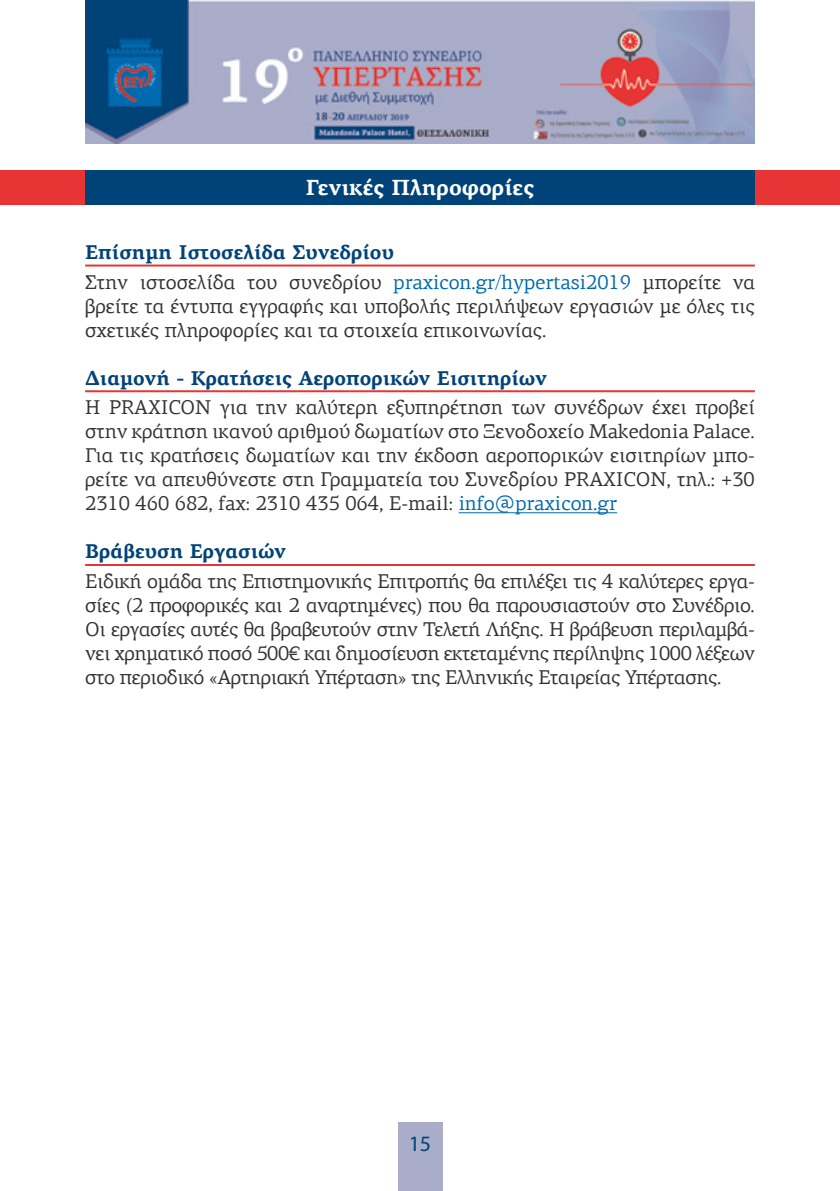
<style>
.page{position:relative;width:840px;height:1191px;background:#fff}
.page>*{position:absolute;margin:0;border:0;box-sizing:border-box;transform-origin:0 0}
.t1{font:700 22px "PF Agora Serif Pro";color:#fff}
.t2{font:22px "Myriad Pro";color:#004378}
.t3{font:20px/24px "PF Agora Serif Pro";color:#323232}
.t4{font:700 20px "PF Agora Serif Pro";color:#004378}
.s1{font-weight:700;color:#004378}
.s2{color:#006aaf}
</style>
<div class="page">
<div style="left:397px;top:1123px;width:45px;height:68px;background:#aaadca"></div>
<div style="left:0;top:170px;width:839px;height:34px;background:#e73535"></div>
<img style="left:85px;top:0;width:669px;height:144px">
<hr style="left:85px;top:264px;width:669px;height:2px;background:#e73535">
<hr style="left:85px;top:390px;width:669px;height:2px;background:#e73535">
<hr style="left:458px;top:512px;width:158px;height:1px;background:#006aaf">
<hr style="left:85px;top:564px;width:669px;height:2px;background:#e73535">
<div style="left:85px;top:170px;width:669px;height:34px;background:#004378"></div>
<p class="t1" style="left:306px;top:174px;width:229px">Γενικές Πληροφορίες</p>
<p class="t3" style="left:85px;top:237px;width:670px;line-height:29.6px"><span class="s1">Επίσημη Ιστοσελίδα Συνεδρίου<br></span>Στην ιστοσελίδα του συνεδρίου <span class="s2">praxicon.gr/hypertasi2019</span> μπορείτε να</p>
<p class="t3" style="left:85px;top:294px;width:670px">βρείτε τα έντυπα εγγραφής και υποβολής περιλήψεων εργασιών με όλες τις σχετικές πληροφορίες και τα στοιχεία επικοινωνίας.</p>
<p class="t4" style="left:85px;top:365px;width:463px">Διαμονή - Κρατήσεις Αεροπορικών Εισιτηρίων</p>
<p class="t3" style="left:85px;top:395px;width:670px;text-align:justify">Η PRAXICON για την καλύτερη εξυπηρέτηση των συνέδρων έχει προβεί στην κράτηση ικανού αριθμού δωματίων στο Ξενοδοχείο Makedonia Palace.<br>Για τις κρατήσεις δωματίων και την έκδοση αεροπορικών εισιτηρίων μπο&shy;ρείτε να απευθύνεστε στη Γραμματεία του Συνεδρίου PRAXICON, τηλ.: +30<br>2310 460 682, fax: 2310 435 064, E-mail: <span class="s2">info@praxicon.gr</span></p>
<p class="t4" style="left:85px;top:539px;width:202px">Βράβευση Εργασιών</p>
<p class="t3" style="left:85px;top:569px;width:670px;text-align:justify">Ειδική ομάδα της Επιστημονικής Επιτροπής θα επιλέξει τις 4 καλύτερες εργα&shy;σίες (2 προφορικές και 2 αναρτημένες) που θα παρουσιαστούν στο Συνέδριο.<br>Οι εργασίες αυτές θα βραβευτούν στην Τελετή Λήξης. Η βράβευση περιλαμβά&shy;νει χρηματικό ποσό 500€ και δημοσίευση εκτεταμένης περίληψης 1000 λέξεων στο περιοδικό «Αρτηριακή Υπέρταση» της Ελληνικής Εταιρείας Υπέρτασης.</p>
<p class="t2" style="left:408px;top:1129px;width:24px">15</p>
</div>
